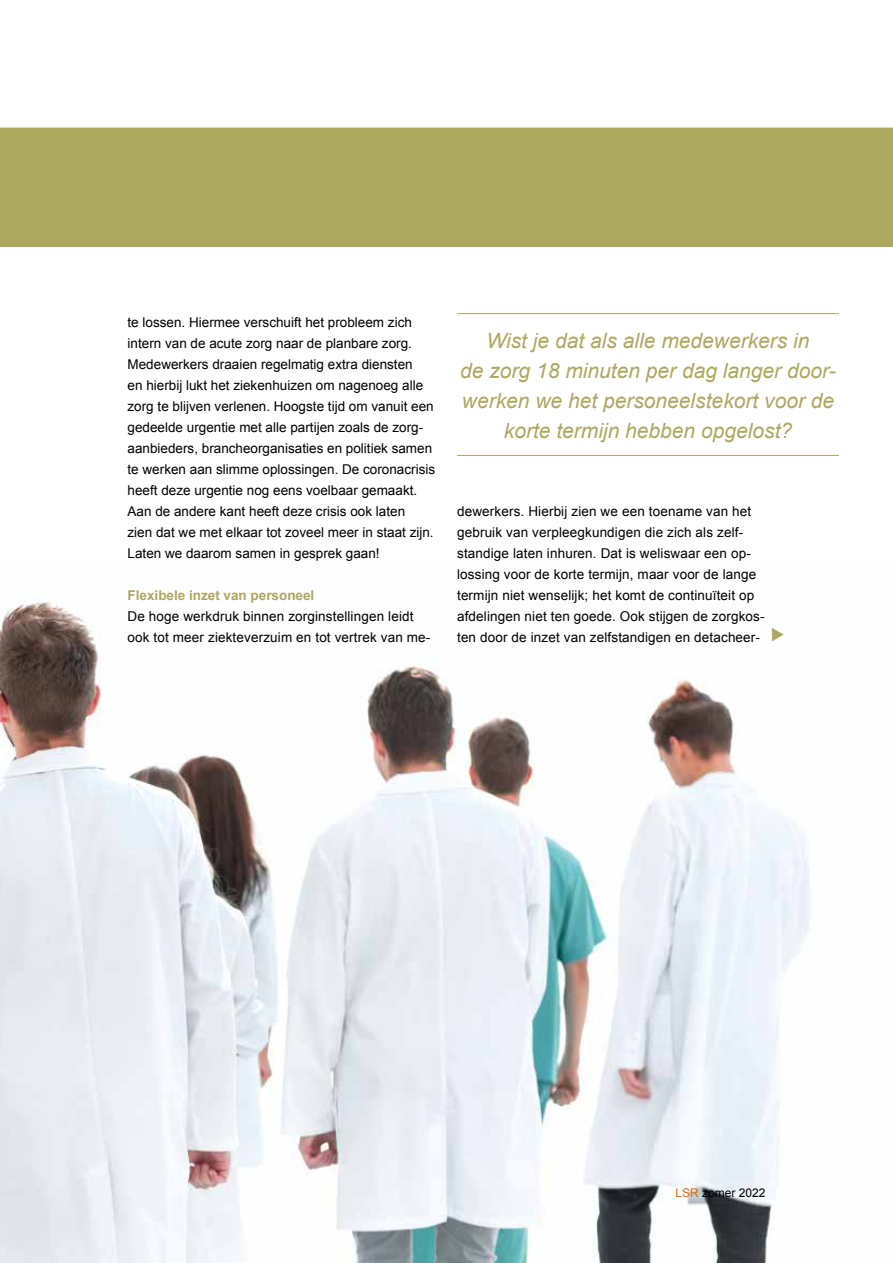
<style>
.page{position:relative;width:893px;height:1263px;background:#fff}
.page>*{position:absolute;margin:0;border:0;box-sizing:border-box;transform-origin:0 0}
.t1{font:italic 21px/30px "Arial";color:#aca85f;text-align:center}
.t2{font:13.5px/21px "Arial";color:#000}
.t3{font:700 13.5px "Arial";color:#aca85f}
.t4{font:12px "Arial";color:#000}
.s1{color:#e56606}
</style>
<div class="page">
<img style="left:0;top:601px;width:810px;height:662px">
<div style="left:0;top:128px;width:893px;height:119px;background:#aca85f"></div>
<hr style="left:457px;top:313px;width:382px;height:1px;background:#aca85f">
<hr style="left:457px;top:455px;width:382px;height:1px;background:#aca85f">
<svg style="left:772px;top:628px;width:12px;height:13px"></svg>
<p class="t2" style="left:128px;top:312px;width:309px">te lossen. Hiermee verschuift het probleem zich intern van de acute zorg naar de planbare zorg.<br>Medewerkers draaien regelmatig extra diensten<br>en hierbij lukt het ziekenhuizen om nagenoeg alle zorg te blijven verlenen. Hoogste tijd om vanuit een gedeelde urgentie met alle partijen zoals de zorg&shy;aanbieders, brancheorganisaties en politiek samen te werken aan slimme oplossingen. De coronacrisis heeft deze urgentie nog eens voelbaar gemaakt.<br>Aan de andere kant heeft deze crisis ook laten<br>zien dat we met elkaar tot zoveel meer in staat zijn.<br>Laten we daarom samen in gesprek gaan!</p>
<p class="t3" style="left:128px;top:586px;width:188px">Flexibele inzet van personeel</p>
<p class="t2" style="left:128px;top:606px;width:304px">De hoge werkdruk binnen zorginstellingen leidt ook tot meer ziekteverzuim en tot vertrek van me-</p>
<h1 class="t1" style="left:460px;top:326px;width:377px">Wist je dat als alle medewerkers in<br>de zorg 18 minuten per dag langer door&shy;werken we het personeelstekort voor de korte termijn hebben opgelost?</h1>
<p class="t2" style="left:457px;top:501px;width:309px">dewerkers. Hierbij zien we een toename van het gebruik van verpleegkundigen die zich als zelf&shy;standige laten inhuren. Dat is weliswaar een op&shy;lossing voor de korte termijn, maar voor de lange termijn niet wenselijk; het komt de continuïteit op afdelingen niet ten goede. Ook stijgen de zorgkos&shy;ten door de inzet van zelfstandigen en detacheer-</p>
<p class="t4" style="left:675px;top:1185px;width:92px"><span class="s1">LSR</span> zomer 2022</p>
</div>
